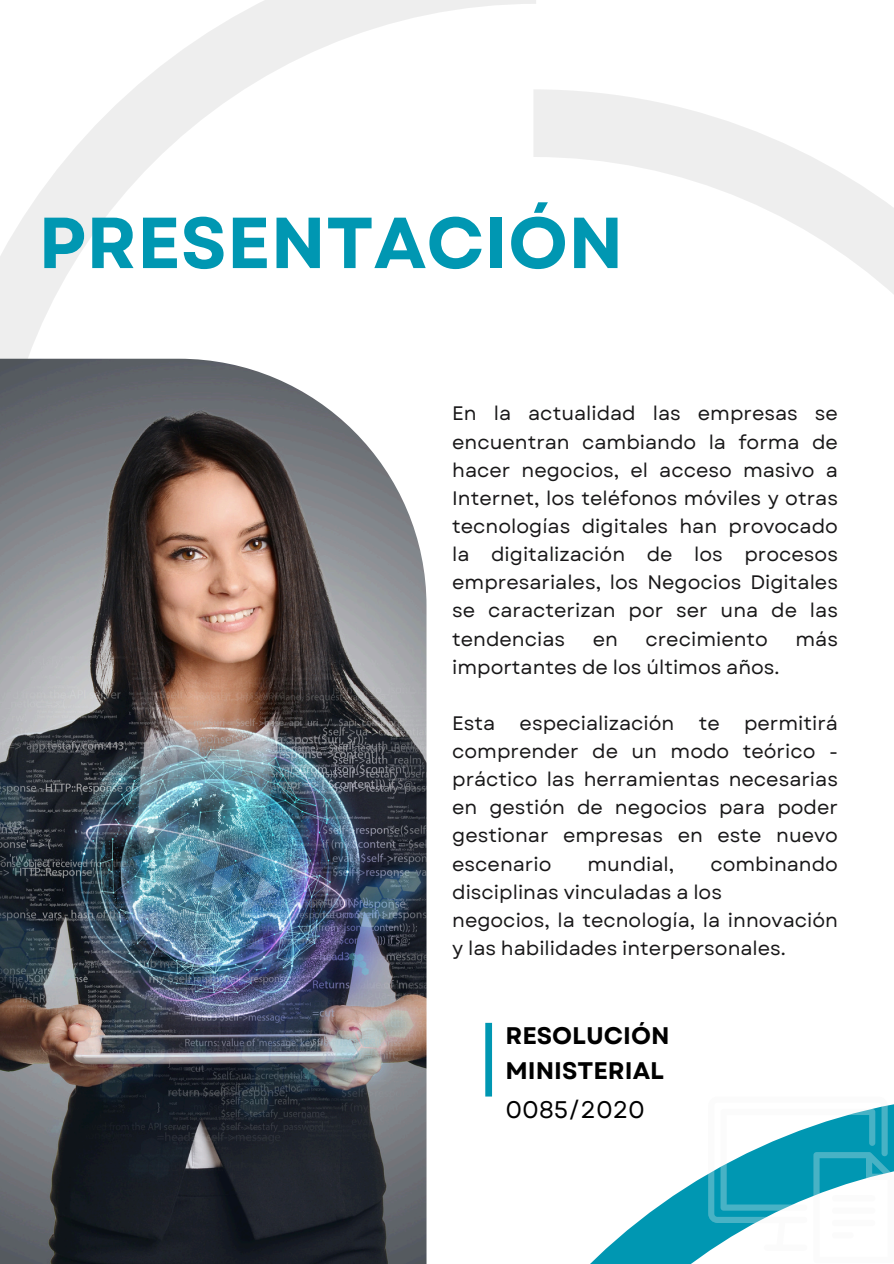
<style>
.page{position:relative;width:894px;height:1264px;background:#fff}
.page>*{position:absolute;margin:0;border:0;box-sizing:border-box;transform-origin:0 0}
.t1{font:700 72px "Garet";color:#0097b2}
.t2{font:700 24px/34.8px "Garet";color:#000}
.t3{font:24px "Garet";color:#000}
.t4{font:19.5px/28.2px "Garet";color:#181718;text-align:justify}
</style>
<div class="page">
<svg style="left:0;top:0;width:536px;height:359px"></svg>
<img style="left:0;top:359px;width:426px;height:904px">
<svg style="left:533px;top:89px;width:360px;height:270px"></svg>
<svg style="left:426px;top:981px;width:282px;height:282px"></svg>
<svg style="left:708px;top:1104px;width:185px;height:148px"></svg>
<div style="left:831px;top:1219px;width:44px;height:6px;background:#fbfbfb;border-radius:3px"></div>
<div style="left:831px;top:1207px;width:44px;height:6px;background:#fbfbfb;border-radius:3px"></div>
<div style="left:831px;top:1195px;width:44px;height:6px;background:#fbfbfb;border-radius:3px"></div>
<div style="left:831px;top:1232px;width:22px;height:6px;background:#fbfbfb;border-radius:3px"></div>
<p class="t1" style="left:38px;top:191px;width:586px">PRESENTACIÓN</p>
<h1 class="t4" style="left:452px;top:399px;width:387px">En la actualidad las empresas se encuentran cambiando la forma de hacer negocios, el acceso masivo a Internet, los teléfonos móviles y otras tecnologías digitales han provocado la digitalización de los procesos empresariales, los Negocios Digitales se caracterizan por ser una de las tendencias</h1>
<h1 class="t4" style="left:592px;top:624px;width:27px">en</h1>
<h1 class="t4" style="left:645px;top:624px;width:124px">crecimiento</h1>
<h1 class="t4" style="left:795px;top:624px;width:44px">más</h1>
<h1 class="t4" style="left:452px;top:652px;width:329px">importantes de los últimos años.</h1>
<p class="t4" style="left:452px;top:709px;width:387px">Esta especialización te permitirá comprender de un modo teórico - práctico las herramientas necesarias en gestión de negocios para poder gestionar empresas en este nuevo escenario</p>
<p class="t4" style="left:452px;top:849px;width:387px;text-indent:258px">combinando disciplinas vinculadas a los</p>
<p class="t4" style="left:452px;top:906px;width:387px">negocios, la tecnología, la innovación y las habilidades interpersonales.</p>
<p class="t4" style="left:587px;top:849px;width:88px">mundial,</p>
<p class="t2" style="left:505px;top:1018px;width:166px">RESOLUCIÓN<br>MINISTERIAL</p>
<p class="t3" style="left:505px;top:1091px;width:141px">0085/2020</p>
</div>
